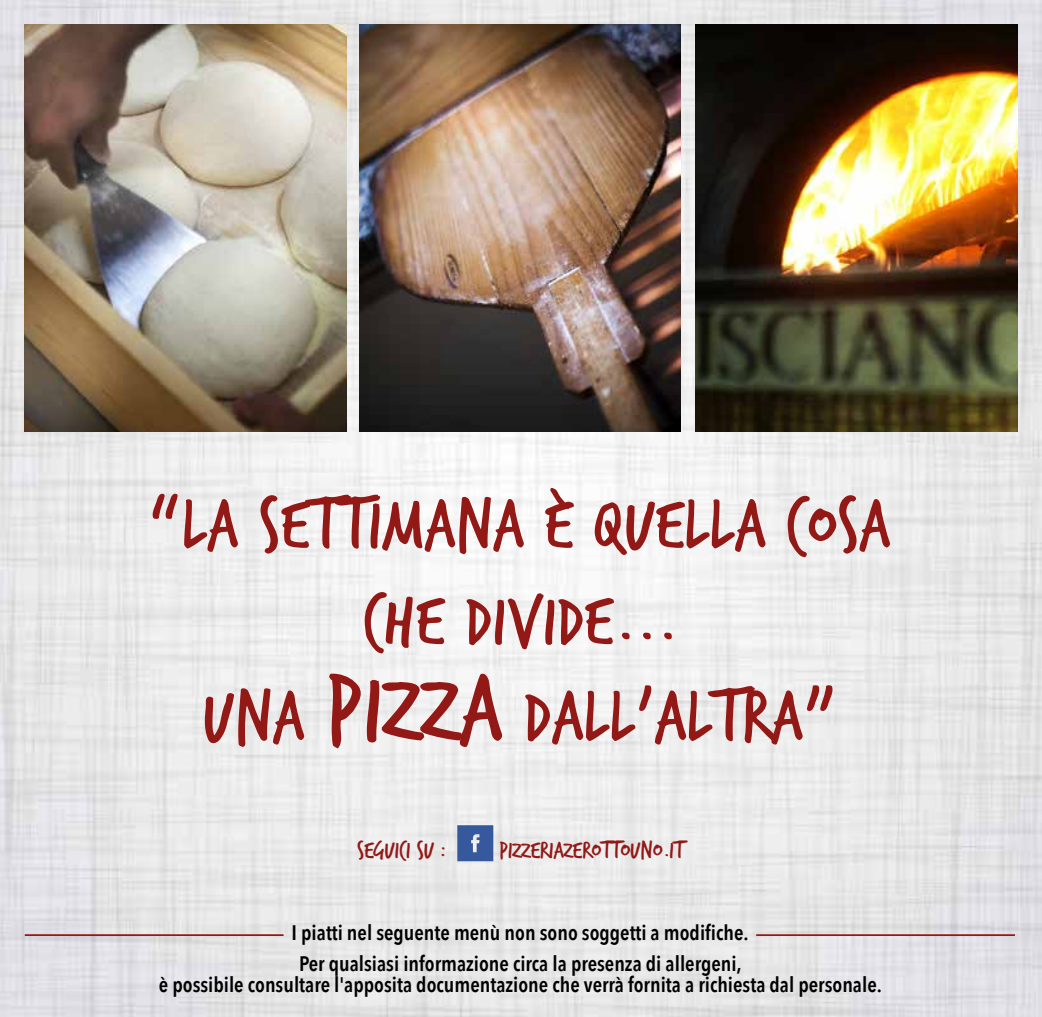
<style>
.page{position:relative;width:1042px;height:1017px;background:#fff}
.page>*{position:absolute;margin:0;border:0;box-sizing:border-box;transform-origin:0 0}
.t1{font:78.75px "Trash Hand";letter-spacing:.01em;color:#931916}
.t2{font:77px/96.2px "Trash Hand";letter-spacing:.01em;color:#931916;text-align:center}
.t3{font:25.9px "Trash Hand";color:#931916}
.t4{font:600 21px/31.5px "Avenir Next Condensed";color:#000;text-align:center}
.s1{font-size:106.75px}
</style>
<div class="page">
<img style="left:0;top:0;width:1042px;height:1017px">
<img style="left:25px;top:25px;width:321px;height:407px">
<img style="left:360px;top:25px;width:321px;height:407px">
<img style="left:695px;top:25px;width:322px;height:407px">
<svg style="left:457px;top:825px;width:36px;height:36px"></svg>
<hr style="left:25px;top:934px;width:259px;height:2px;background:#931916">
<hr style="left:756px;top:934px;width:259px;height:2px;background:#931916">
<h2 class="t2" style="left:150px;top:480px;width:742px">“LA SETTIMANA È QUELLA COSA<br>CHE DIVIDE...</h2>
<h1 class="t1" style="left:203px;top:678px;width:634px">UNA <span class="s1">PIZZA</span> DALL'ALTRA"</h1>
<p class="t3" style="left:357px;top:837px;width:90px">SEGUICI SU :</p>
<p class="t3" style="left:499px;top:837px;width:186px">PIZZERIAZEROTTOUNO.IT</p>
<p class="t4" style="left:292px;top:916px;width:458px">I piatti nel seguente menù non sono soggetti a modifiche.<br>Per qualsiasi informazione circa la presenza di allergeni,</p>
<p class="t4" style="left:159px;top:969px;width:724px">è possibile consultare l'apposita documentazione che verrà fornita a richiesta dal personale.</p>
</div>
